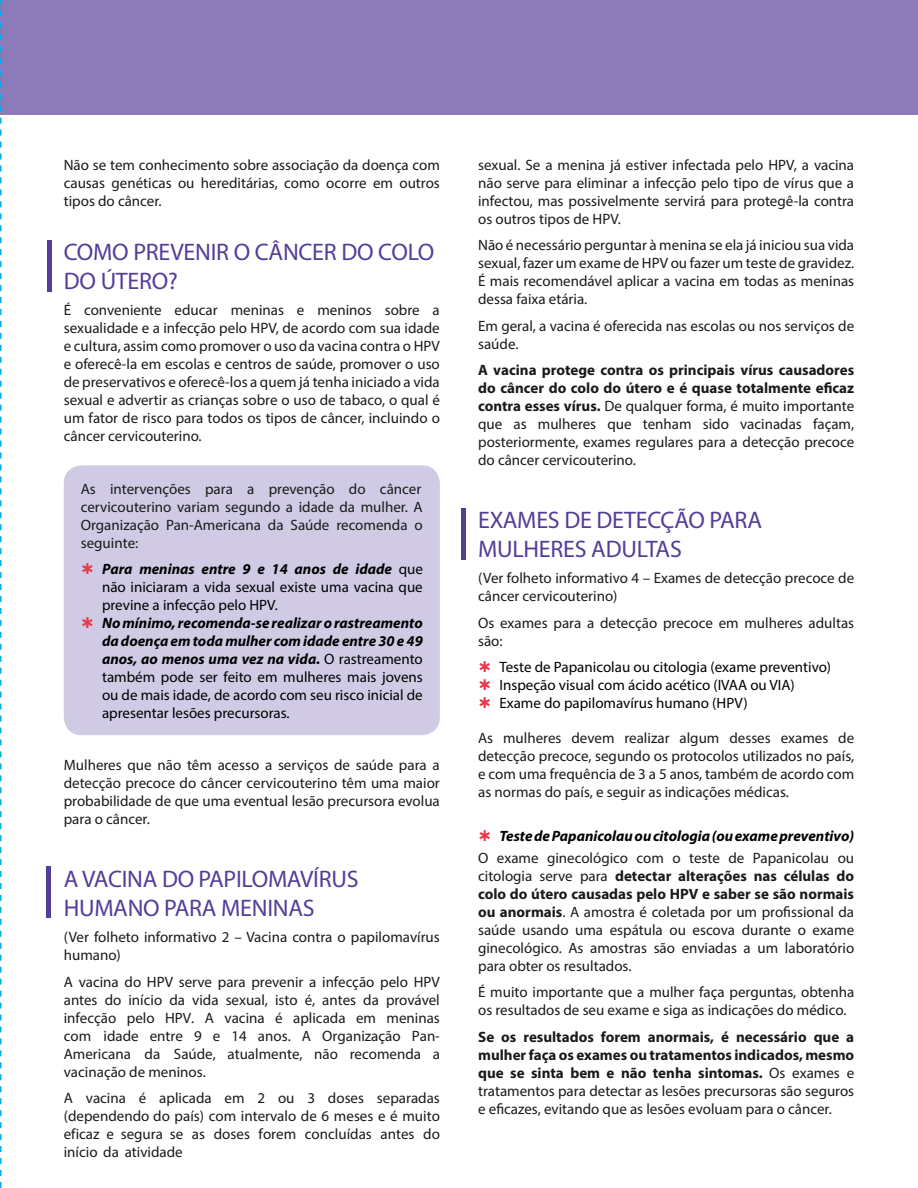
<style>
.page{position:relative;width:918px;height:1188px;background:#fff}
.page>*{position:absolute;margin:0;border:0;box-sizing:border-box;transform-origin:0 0}
.t1{font:24px/28.8px "Myriad Pro";letter-spacing:-.01em;color:#543d98}
.t2{font:15px/18px "Myriad Pro";color:#1a1a1a;text-align:justify}
.t3{font:15px/18px "Myriad Pro";color:#000;text-align:justify}
.t4{font:700 15px/18px "Myriad Pro";color:#1a1a1a;text-align:justify}
.t5{font:italic 700 15px "Myriad Pro";color:#000}
.s1{font-weight:700;font-style:italic}
.s2{font-weight:700}
.s3{font-weight:400}
</style>
<div class="page">
<div style="left:0;top:0;width:918px;height:115px;background:#8b7bb9"></div>
<hr style="left:47px;top:241px;width:4px;height:51px;background:#543d98">
<hr style="left:47px;top:866px;width:4px;height:51px;background:#543d98">
<svg style="left:0;top:0;width:2px;height:1188px"></svg>
<hr style="left:461px;top:509px;width:4px;height:51px;background:#543d98">
<div style="left:64px;top:465px;width:376px;height:270px;background:#d0cae5;border-radius:18px"></div>
<p class="t2" style="left:64px;top:155px;width:378px">Não se tem conhecimento sobre associação da doença com causas genéticas ou hereditárias, como ocorre em outros tipos do câncer.</p>
<h1 class="t1" style="left:64px;top:237px;width:372px">COMO PREVENIR O CÂNCER DO COLO<br>DO ÚTERO?</h1>
<p class="t2" style="left:64px;top:301px;width:378px">É conveniente educar meninas e meninos sobre a sexualidade e a infecção pelo HPV, de acordo com sua idade e cultura, assim como promover o uso da vacina contra o HPV e oferecê-la em escolas e centros de saúde, promover o uso de preservativos e oferecê-los a quem já tenha iniciado a vida sexual e advertir as crianças sobre o uso de tabaco, o qual é um fator de risco para todos os tipos de câncer, incluindo o câncer cervicouterino.</p>
<p class="t2" style="left:81px;top:479px;width:344px">As intervenções para a prevenção do câncer cervicouterino variam segundo a idade da mulher. A Organização Pan-Americana da Saúde recomenda o seguinte:</p>
<p class="t3" style="left:102px;top:560px;width:322px"><span class="s1">Para meninas entre 9 e 14 anos de idade</span> que não iniciaram a vida sexual existe uma vacina que previne a infecção pelo HPV.</p>
<p class="t3" style="left:102px;top:614px;width:322px"><span class="s1">No mínimo, recomenda-se realizar o rastreamento da doença em toda mulher com idade entre 30 e 49 anos, ao menos uma vez na vida.</span> O rastreamento também pode ser feito em mulheres mais jovens ou de mais idade, de acordo com seu risco inicial de apresentar lesões precursoras.</p>
<p class="t2" style="left:64px;top:756px;width:378px">Mulheres que não têm acesso a serviços de saúde para a detecção precoce do câncer cervicouterino têm uma maior probabilidade de que uma eventual lesão precursora evolua para o câncer.</p>
<h1 class="t1" style="left:64px;top:864px;width:296px">A VACINA DO PAPILOMAVÍRUS<br>HUMANO PARA MENINAS</h1>
<p class="t2" style="left:64px;top:928px;width:378px">(Ver folheto informativo 2 – Vacina contra o papilomavírus humano)</p>
<p class="t2" style="left:64px;top:972px;width:378px">A vacina do HPV serve para prevenir a infecção pelo HPV antes do início da vida sexual, isto é, antes da provável infecção pelo HPV. A vacina é aplicada em meninas com idade entre 9 e 14 anos. A Organização Pan-Americana da Saúde, atualmente, não recomenda a vacinação de meninos.</p>
<p class="t2" style="left:64px;top:1089px;width:378px">A vacina é aplicada em 2 ou 3 doses separadas (dependendo do país) com intervalo de 6 meses e é muito eficaz e segura se as doses forem concluídas antes do início da atividade</p>
<p class="t2" style="left:478px;top:155px;width:378px">sexual. Se a menina já estiver infectada pelo HPV, a vacina não serve para eliminar a infecção pelo tipo de vírus que a infectou, mas possivelmente servirá para protegê-la contra os outros tipos de HPV.</p>
<p class="t2" style="left:478px;top:236px;width:378px">Não é necessário perguntar à menina se ela já iniciou sua vida sexual, fazer um exame de HPV ou fazer um teste de gravidez.<br>É mais recomendável aplicar a vacina em todas as meninas dessa faixa etária.</p>
<p class="t2" style="left:478px;top:316px;width:378px">Em geral, a vacina é oferecida nas escolas ou nos serviços de saúde.</p>
<p class="t2" style="left:478px;top:361px;width:378px"><span class="s2">A vacina protege contra os principais vírus causadores do câncer do colo do útero e é quase totalmente eficaz contra esses vírus.</span> De qualquer forma, é muito importante que as mulheres que tenham sido vacinadas façam, posteriormente, exames regulares para a detecção precoce do câncer cervicouterino.</p>
<h1 class="t1" style="left:478px;top:505px;width:285px">EXAMES DE DETECÇÃO PARA<br>MULHERES ADULTAS</h1>
<p class="t2" style="left:478px;top:569px;width:378px">(Ver folheto informativo 4 – Exames de detecção precoce de câncer cervicouterino)</p>
<p class="t2" style="left:478px;top:613px;width:378px">Os exames para a detecção precoce em mulheres adultas são:</p>
<p class="t3" style="left:499px;top:658px;width:333px;text-align:left">Teste de Papanicolau ou citologia (exame preventivo)<br>Inspeção visual com ácido acético (IVAA ou VIA)<br>Exame do papilomavírus humano (HPV)</p>
<p class="t2" style="left:478px;top:729px;width:378px">As mulheres devem realizar algum desses exames de detecção precoce, segundo os protocolos utilizados no país, e com uma frequência de 3 a 5 anos, também de acordo com as normas do país, e seguir as indicações médicas.</p>
<p class="t5" style="left:499px;top:826px;width:356px">Teste de Papanicolau ou citologia (ou exame preventivo)</p>
<p class="t2" style="left:478px;top:849px;width:378px">O exame ginecológico com o teste de Papanicolau ou citologia serve para <span class="s2">detectar alterações nas células do colo do útero causadas pelo HPV e saber se são normais ou anormais</span>. A amostra é coletada por um profissional da saúde usando uma espátula ou escova durante o exame ginecológico. As amostras são enviadas a um laboratório para obter os resultados.</p>
<p class="t2" style="left:478px;top:983px;width:378px">É muito importante que a mulher faça perguntas, obtenha os resultados de seu exame e siga as indicações do médico.</p>
<p class="t4" style="left:478px;top:1027px;width:378px">Se os resultados forem anormais, é necessário que a mulher faça os exames ou tratamentos indicados, mesmo que se sinta bem e não tenha sintomas. <span class="s3">Os exames e tratamentos para detectar as lesões precursoras são seguros e eficazes, evitando que as lesões evoluam para o câncer.</span></p>
</div>
